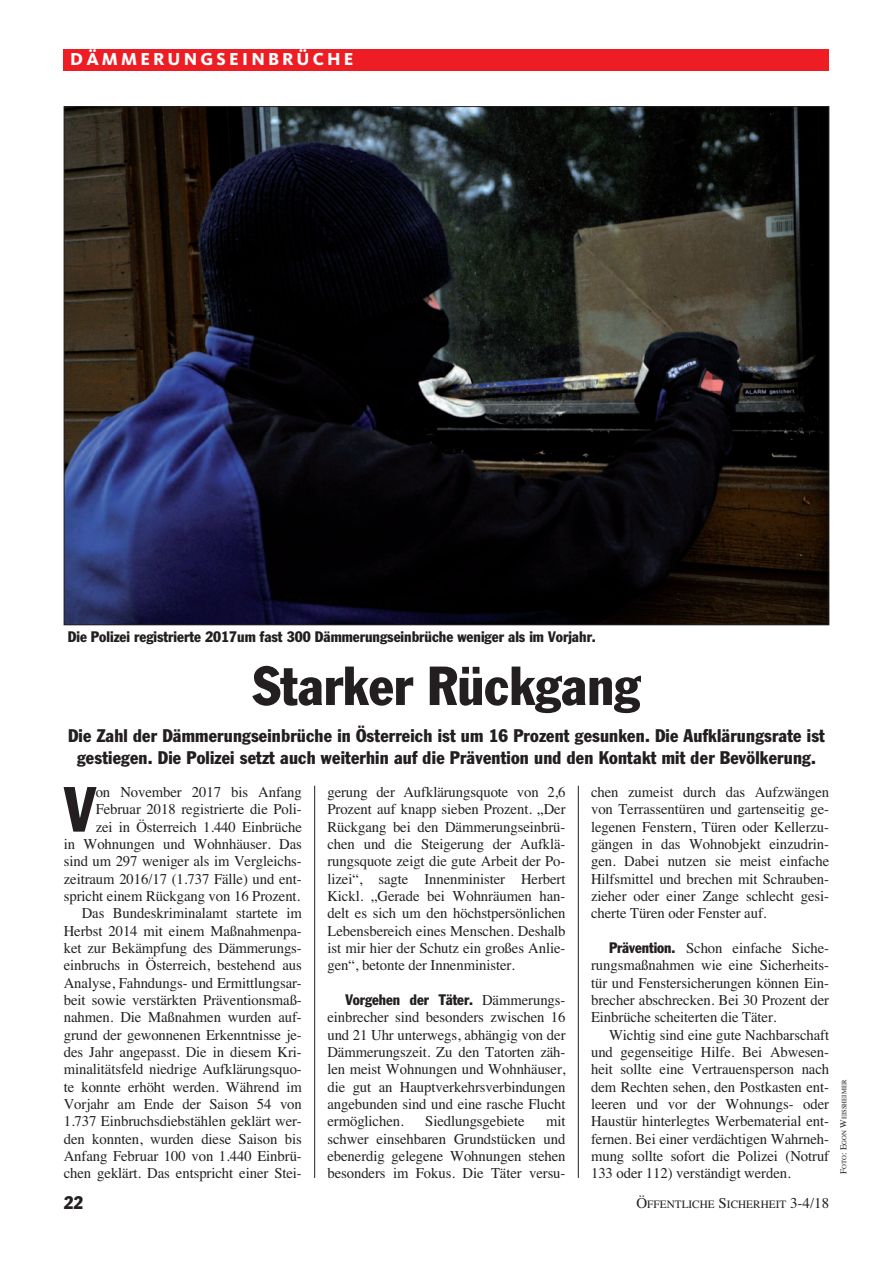
<style>
.page{position:relative;width:893px;height:1263px;background:#fff}
.page>*{position:absolute;margin:0;border:0;box-sizing:border-box;transform-origin:0 0}
.t1{font:condensed 62.7px "Franklin Gothic";color:#231f20}
.t2{font:condensed 54px "Franklin Gothic";color:#231f20}
.t3{font:condensed 18px/21.6px "Franklin Gothic";letter-spacing:.01em;color:#231f20;text-align:center}
.t4{font:800 18px "Kievit";letter-spacing:.175em;color:#fff}
.t5{font:15px/17.2px "Times";letter-spacing:-.005em;color:#231f20;text-align:justify}
.t6{font:condensed 15px "Franklin Gothic";color:#231f20}
.t7{font:11.25px "Times";color:#231f20}
.t8{font:6.75px "Times";color:#231f20}
.s1{font-family:"Times";font-stretch:normal}
.s2{font-family:"Franklin Gothic";font-stretch:condensed}
.s3{font-size:15px}
.s4{font-size:9px}
</style>
<div class="page">
<hr style="left:314px;top:786px;width:1px;height:392px;background:#231f20">
<hr style="left:578px;top:786px;width:1px;height:392px;background:#231f20">
<div style="left:64px;top:49px;width:765px;height:21px;background:#ee1d23"></div>
<img style="left:66px;top:108px;width:761px;height:515px">
<p class="t4" style="left:70px;top:53px;width:285px">DÄMMERUNGSEINBRÜCHE</p>
<p class="t6" style="left:68px;top:631px;width:530px">Die Polizei registrierte 2017um fast 300 Dämmerungseinbrüche weniger als im Vorjahr.</p>
<h2 class="t2" style="left:253px;top:666px;width:389px">Starker Rückgang</h2>
<p class="t3" style="left:68px;top:726px;width:758px">Die Zahl der Dämmerungseinbrüche in Österreich ist um 16 Prozent gesunken. Die Aufklärungsrate ist gestiegen. Die Polizei setzt auch weiterhin auf die Prävention und den Kontakt mit der Bevölkerung.</p>
<p class="t5" style="left:64px;top:783px;width:240px;text-align:right">on November 2017 bis Anfang Februar 2018 registrierte die Poli-<br>zei in Österreich 1.440 Einbrüche<br>in Wohnungen und Wohnhäuser. Das sind um 297 weniger als im Vergleichs&shy;zeitraum 2016/17 (1.737 Fälle) und ent&shy;spricht einem Rückgang von 16 Prozent.<br>Das Bundeskriminalamt startete im Herbst 2014 mit einem Maßnahmenpa&shy;ket zur Bekämpfung des Dämmerungs&shy;einbruchs in Österreich, bestehend aus Analyse, Fahndungs- und Ermittlungsar&shy;beit sowie verstärkten Präventionsmaß&shy;nahmen. Die Maßnahmen wurden auf&shy;grund der gewonnenen Erkenntnisse je&shy;des Jahr angepasst. Die in diesem Kri&shy;minalitätsfeld niedrige Aufklärungsquo&shy;te konnte erhöht werden. Während im Vorjahr am Ende der Saison 54 von 1.737 Einbruchsdiebstählen geklärt wer&shy;den konnten, wurden diese Saison bis Anfang Februar 100 von 1.440 Einbrü&shy;chen geklärt. Das entspricht einer Stei-</p>
<p class="t5" style="left:327px;top:783px;width:240px">gerung der Aufklärungsquote von 2,6<br>Prozent auf knapp sieben Prozent. „Der Rückgang bei den Dämmerungseinbrü&shy;chen und die Steigerung der Aufklä&shy;rungsquote zeigt die gute Arbeit der Po&shy;lizei“, sagte Innenminister Herbert Kickl. „Gerade bei Wohnräumen han&shy;delt es sich um den höchstpersönlichen Lebensbereich eines Menschen. Deshalb ist mir hier der Schutz ein großes Anlie&shy;gen“, betonte der Innenminister.</p>
<h1 class="t1" style="left:64px;top:787px;width:33px">V</h1>
<p class="t6" style="left:345px;top:994px;width:222px">Vorgehen der Täter. <span class="s1">Dämmerungs-</span></p>
<p class="t5" style="left:327px;top:1008px;width:240px">einbrecher sind besonders zwischen 16 und 21 Uhr unterwegs, abhängig von der Dämmerungszeit. Zu den Tatorten zäh&shy;len meist Wohnungen und Wohnhäuser, die gut an Hauptverkehrsverbindungen angebunden sind und eine rasche Flucht ermöglichen.</p>
<p class="t5" style="left:425px;top:1112px;width:101px">Siedlungsgebiete</p>
<p class="t5" style="left:327px;top:1112px;width:240px;text-indent:219px">mit schwer einsehbaren Grundstücken und ebenerdig gelegene Wohnungen stehen besonders im Fokus. Die Täter versu-</p>
<p class="t5" style="left:591px;top:783px;width:240px">chen zumeist durch das Aufzwängen von Terrassentüren und gartenseitig ge&shy;legenen Fenstern, Türen oder Kellerzu&shy;gängen in das Wohnobjekt einzudrin&shy;gen. Dabei nutzen sie meist einfache Hilfsmittel und brechen mit Schrauben&shy;zieher oder einer Zange schlecht gesi&shy;cherte Türen oder Fenster auf.</p>
<p class="t5" style="left:591px;top:939px;width:240px;text-indent:18px"><span class="s2">Prävention.</span> Schon einfache Siche&shy;rungsmaßnahmen wie eine Sicherheits&shy;tür und Fenstersicherungen können Ein&shy;brecher abschrecken. Bei 30 Prozent der Einbrüche scheiterten die Täter.</p>
<p class="t5" style="left:591px;top:1026px;width:240px;text-indent:18px">Wichtig sind eine gute Nachbarschaft und gegenseitige Hilfe. Bei Abwesen&shy;heit sollte eine Vertrauensperson nach dem Rechten sehen, den Postkasten ent&shy;leeren und vor der Wohnungs- oder Haustür hinterlegtes Werbematerial ent&shy;fernen. Bei einer verdächtigen Wahrneh&shy;mung sollte sofort die Polizei (Notruf 133 oder 112) verständigt werden.</p>
<p class="t3" style="left:64px;top:1193px;width:21px">22</p>
<p class="t7" style="left:636px;top:1198px;width:194px"><span class="s3">Ö</span>FFENTLICHE <span class="s3">S</span>ICHERHEIT <span class="s3">3-4/18</span></p>
<p class="t8" style="left:840px;top:1174px;width:96px;rotate:-90deg"><span class="s4">F</span>OTO<span class="s4">: E</span>GON <span class="s4">W</span>EISSHEIMER</p>
</div>
